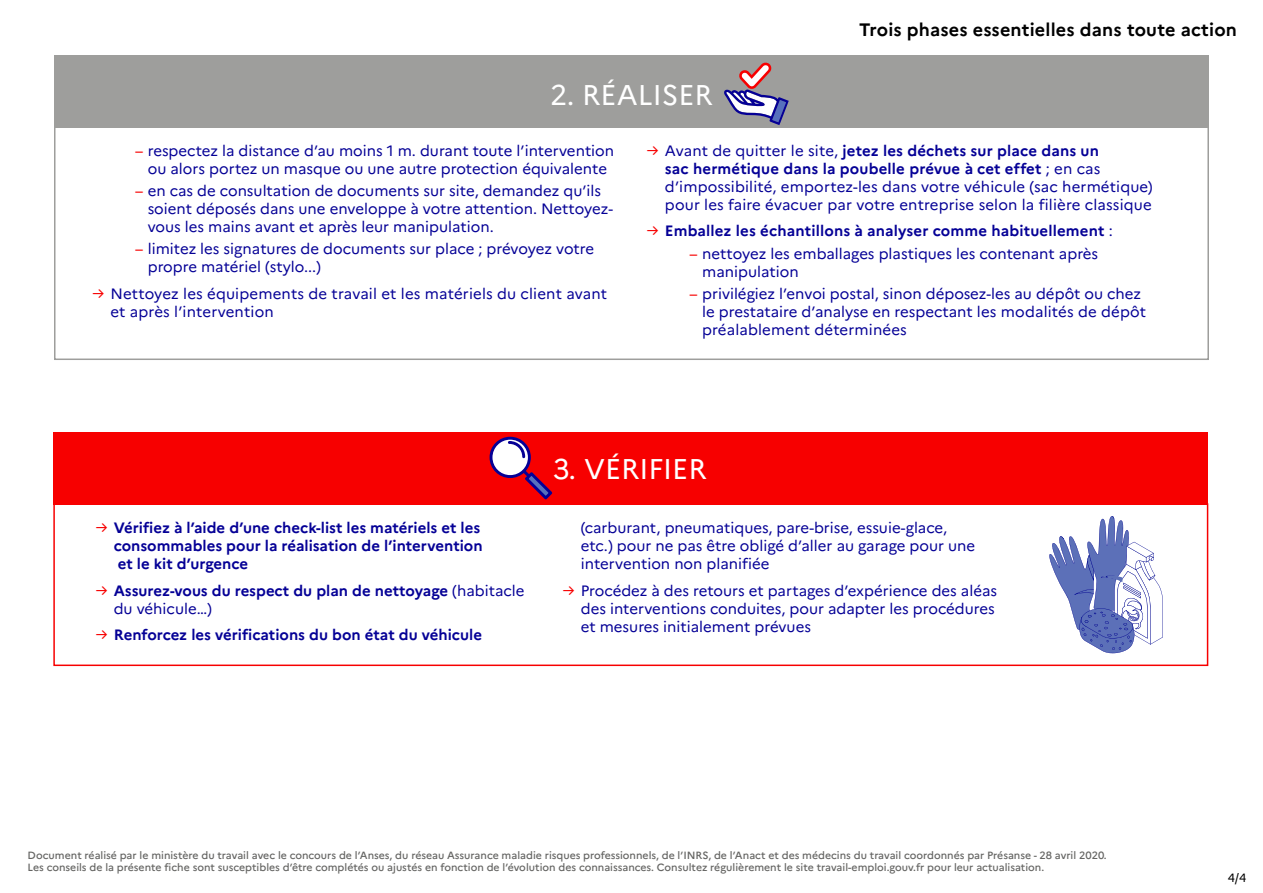
<style>
.page{position:relative;width:1263px;height:893px;background:#fff}
.page>*{position:absolute;margin:0;border:0;box-sizing:border-box;transform-origin:0 0}
.titre_1{font:28.5px "Marianne";color:#fff}
.t1{font:700 18px "Marianne";letter-spacing:.01em;color:#000}
.texte_liste{font:15px/18px "Marianne";color:#050096}
.texte_sous_liste{font:15px/18px "Marianne";color:#050096}
.texte_liste-2{font:700 15px/18px "Marianne";color:#050096}
.t2{font:12px "Marianne";color:#000}
.légendes{font:500 10.5px "Marianne";color:#656563}
.s1{color:#f70000}
.s2{font-weight:700}
.s3{font-weight:400;color:#f70000}
.s4{font-weight:400}
</style>
<div class="page">
<div style="left:54px;top:55px;width:1155px;height:72px;background:#9e9e9c"></div>
<div style="left:54px;top:126px;width:1155px;height:234px;border:2px solid #9e9e9c"></div>
<svg style="left:724px;top:62px;width:65px;height:63px"></svg>
<div style="left:53px;top:432px;width:1155px;height:72px;background:#f70000"></div>
<div style="left:53px;top:503px;width:1155px;height:163px;border:2px solid #f70000"></div>
<svg style="left:489px;top:437px;width:64px;height:63px"></svg>
<svg style="left:1049px;top:516px;width:114px;height:138px"></svg>
<img style="left:1103px;top:576px;width:19px;height:42px">
<p class="t1" style="left:859px;top:18px;width:379px">Trois phases essentielles dans toute action</p>
<p class="titre_1" style="left:550px;top:77px;width:164px">2. RÉALISER</p>
<p class="texte_sous_liste" style="left:135px;top:142px;width:481px;text-align:center"><span class="s1">–</span> respectez la distance d’au moins 1 m. durant toute l’intervention ou alors portez un masque ou une autre protection équivalente</p>
<p class="texte_sous_liste" style="left:148px;top:182px;width:467px;text-indent:-13px"><span class="s1">–</span> en cas de consultation de documents sur site, demandez qu’ils soient déposés dans une enveloppe à votre attention. Nettoyez&shy;vous les mains avant et après leur manipulation.</p>
<p class="texte_sous_liste" style="left:148px;top:240px;width:448px;text-indent:-13px"><span class="s1">–</span> limitez les signatures de documents sur place ; prévoyez votre propre matériel (stylo...)</p>
<p class="texte_liste" style="left:110px;top:285px;width:498px;text-indent:-18px"><span class="s1">→</span> Nettoyez les équipements de travail et les matériels du client avant et après l’intervention</p>
<p class="texte_liste" style="left:665px;top:142px;width:489px;text-indent:-18px"><span class="s1">→</span> Avant de quitter le site, <span class="s2">jetez les déchets sur place dans un<br>sac hermétique dans la poubelle prévue à cet effet</span> ; en cas d’impossibilité, emportez-les dans votre véhicule (sac hermétique) pour les faire évacuer par votre entreprise selon la filière classique</p>
<p class="texte_liste-2" style="left:647px;top:222px;width:467px"><span class="s3">→</span> Emballez les échantillons à analyser comme habituellement <span class="s4">:</span></p>
<p class="texte_sous_liste" style="left:702px;top:244px;width:397px;text-indent:-13px"><span class="s1">–</span> nettoyez les emballages plastiques les contenant après manipulation</p>
<p class="texte_sous_liste" style="left:702px;top:285px;width:445px;text-indent:-13px"><span class="s1">–</span> privilégiez l’envoi postal, sinon déposez-les au dépôt ou chez le prestataire d’analyse en respectant les modalités de dépôt préalablement déterminées</p>
<p class="texte_liste-2" style="left:114px;top:519px;width:370px;text-indent:-18px"><span class="s3">→</span> Vérifiez à l’aide d’une check-list les matériels et les consommables pour la réalisation de l’intervention et le kit d’urgence</p>
<p class="texte_liste-2" style="left:114px;top:581px;width:412px;text-indent:-18px"><span class="s3">→</span> Assurez-vous du respect du plan de nettoyage <span class="s4">(habitacle du véhicule…)</span></p>
<p class="texte_liste-2" style="left:96px;top:626px;width:388px"><span class="s3">→</span> Renforcez les vérifications du bon état du véhicule</p>
<p class="titre_1" style="left:553px;top:451px;width:155px">3. VÉRIFIER</p>
<p class="texte_liste" style="left:581px;top:519px;width:396px">(carburant, pneumatiques, pare-brise, essuie-glace, etc.) pour ne pas être obligé d’aller au garage pour une intervention non planifiée</p>
<p class="texte_liste" style="left:581px;top:581px;width:418px;text-indent:-18px"><span class="s1">→</span> Procédez à des retours et partages d’expérience des aléas des interventions conduites, pour adapter les procédures et mesures initialement prévues</p>
<p class="légendes" style="left:28px;top:848px;width:1081px">Document réalisé par le ministère du travail avec le concours de l’Anses, du réseau Assurance maladie risques professionnels, de l’INRS, de l’Anact et des médecins du travail coordonnés par Présanse - 28 avril 2020.</p>
<p class="légendes" style="left:28px;top:861px;width:1018px">Les conseils de la présente fiche sont susceptibles d’être complétés ou ajustés en fonction de l’évolution des connaissances. Consultez régulièrement le site travail-emploi.gouv.fr pour leur actualisation.</p>
<p class="t2" style="left:1228px;top:870px;width:20px">4/4</p>
</div>
